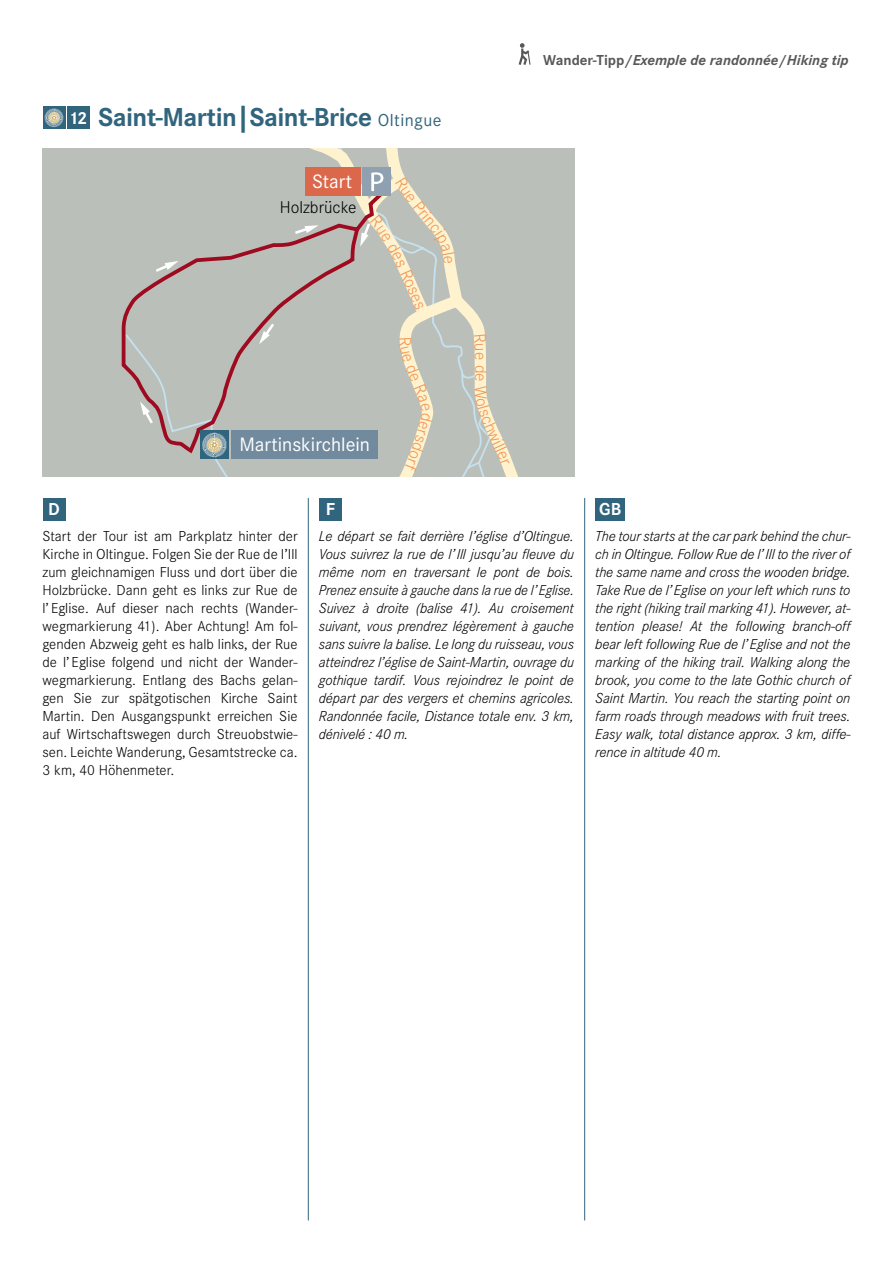
<style>
.page{position:relative;width:893px;height:1263px;background:#fff}
.page>*{position:absolute;margin:0;border:0;box-sizing:border-box;transform-origin:0 0}
.t1{font:700 27px "Corporate S";letter-spacing:-.02em;color:#31647d}
.t2{font:20.1px "Corporate S";color:#fff}
.t3{font:700 18px "Corporate S";color:#fff}
.t4{font:300 17.55px "Corporate S";color:#000}
.t5{font:300 17.55px "Corporate S";color:#f19453}
.t6{font:italic 300 15px/18px "Corporate S";letter-spacing:-.01em;color:#000;text-align:justify}
.t7{font:300 15px/18px "Corporate S";color:#000;text-align:justify}
.t8{font:italic 700 15px "Corporate S";color:#58585a}
.s1{font-weight:400;font-size:18px}
.s2{font-style:normal}
</style>
<div class="page">
<svg style="left:519px;top:43px;width:12px;height:22px"></svg>
<div style="left:43px;top:106px;width:22px;height:23px;background:#31647d"></div>
<svg style="left:45px;top:108px;width:19px;height:20px"></svg>
<div style="left:67px;top:106px;width:23px;height:23px;background:#31647d"></div>
<div style="left:43px;top:498px;width:22px;height:23px;background:#31647d"></div>
<div style="left:319px;top:498px;width:23px;height:23px;background:#31647d"></div>
<hr style="left:308px;top:498px;width:1px;height:722px;background:#31647d">
<hr style="left:584px;top:498px;width:1px;height:722px;background:#31647d">
<div style="left:595px;top:498px;width:30px;height:23px;background:#31647d"></div>
<div style="left:43px;top:149px;width:532px;height:328px;background:#babfb9"></div>
<svg style="left:312px;top:149px;width:206px;height:328px"></svg>
<svg style="left:121px;top:196px;width:267px;height:258px"></svg>
<div style="left:305px;top:167px;width:55px;height:29px;background:#db684a"></div>
<div style="left:362px;top:167px;width:29px;height:29px;background:#8fa0b0"></div>
<div style="left:231px;top:431px;width:146px;height:28px;background:#718a9e"></div>
<div style="left:200px;top:431px;width:28px;height:28px;background:#31647d"></div>
<svg style="left:202px;top:433px;width:25px;height:25px"></svg>
<svg style="left:259px;top:321px;width:18px;height:23px"></svg>
<svg style="left:140px;top:401px;width:15px;height:25px"></svg>
<svg style="left:153px;top:261px;width:26px;height:13px"></svg>
<svg style="left:292px;top:225px;width:27px;height:11px"></svg>
<svg style="left:360px;top:172px;width:95px;height:92px"></svg>
<svg style="left:407px;top:286px;width:11px;height:9px"></svg>
<svg style="left:474px;top:334px;width:12px;height:25px"></svg>
<svg style="left:475px;top:386px;width:35px;height:80px"></svg>
<svg style="left:399px;top:338px;width:35px;height:134px"></svg>
<p class="t3" style="left:69px;top:108px;width:20px">12</p>
<h1 class="t1" style="left:98px;top:101px;width:345px">Saint-Martin|Saint-Brice <span class="s1">Oltingue</span></h1>
<h2 class="t2" style="left:312px;top:170px;width:41px">Start</h2>
<p class="t4" style="left:280px;top:197px;width:78px">Holzbrücke</p>
<p class="t5" style="left:409px;top:255px;width:55px;rotate:66deg">sRo es</p>
<h2 class="t2" style="left:239px;top:433px;width:132px">Martinskirchlein</h2>
<p class="t3" style="left:48px;top:499px;width:13px">D</p>
<p class="t3" style="left:326px;top:499px;width:11px">F</p>
<p class="t5" style="left:490px;top:365px;width:19px;rotate:90deg">de</p>
<p class="t8" style="left:543px;top:51px;width:307px"><span class="s2">Wander-Tipp/</span>Exemple de randonnée<span class="s2">/</span>Hiking tip</p>
<p class="t3" style="left:599px;top:499px;width:24px">GB</p>
<p class="t7" style="left:43px;top:527px;width:257px">Start der Tour ist am Parkplatz hinter der Kirche in Oltingue. Folgen Sie der Rue de I’Ill zum gleichnamigen Fluss und dort über die Holzbrücke. Dann geht es links zur Rue de l’ Eglise. Auf dieser nach rechts (Wander&shy;wegmarkierung 41). Aber Achtung! Am fol&shy;genden Abzweig geht es halb links, der Rue de l’ Eglise folgend und nicht der Wander&shy;wegmarkierung. Entlang des Bachs gelan&shy;gen Sie zur spätgotischen Kirche Saint Martin. Den Ausgangspunkt erreichen Sie auf Wirtschaftswegen durch Streuobstwie&shy;sen. Leichte Wanderung, Gesamtstrecke ca.<br>3 km, 40 Höhenmeter.</p>
<p class="t6" style="left:319px;top:527px;width:257px">Le départ se fait derrière l’église d’Oltingue.<br>Vous suivrez la rue de l’Ill jusqu’au fleuve du même nom en traversant le pont de bois.<br>Prenez ensuite à gauche dans la rue de l’Eglise.<br>Suivez à droite (balise 41). Au croisement suivant, vous prendrez légèrement à gauche sans suivre la balise. Le long du ruisseau, vous atteindrez l’église de Saint-Martin, ouvrage du gothique tardif. Vous rejoindrez le point de départ par des vergers et chemins agricoles.<br>Randonnée facile, Distance totale env. 3 km, dénivelé : 40 m.</p>
<p class="t6" style="left:595px;top:527px;width:257px">The tour starts at the car park behind the chur&shy;ch in Oltingue. Follow Rue de l’Ill to the river of the same name and cross the wooden bridge.<br>Take Rue de l’Eglise on your left which runs to the right (hiking trail marking 41). However, at&shy;tention please! At the following branch-off bear left following Rue de l’Eglise and not the marking of the hiking trail. Walking along the brook, you come to the late Gothic church of Saint Martin. You reach the starting point on farm roads through meadows with fruit trees.<br>Easy walk, total distance approx. 3 km, diffe&shy;rence in altitude 40 m.</p>
</div>
